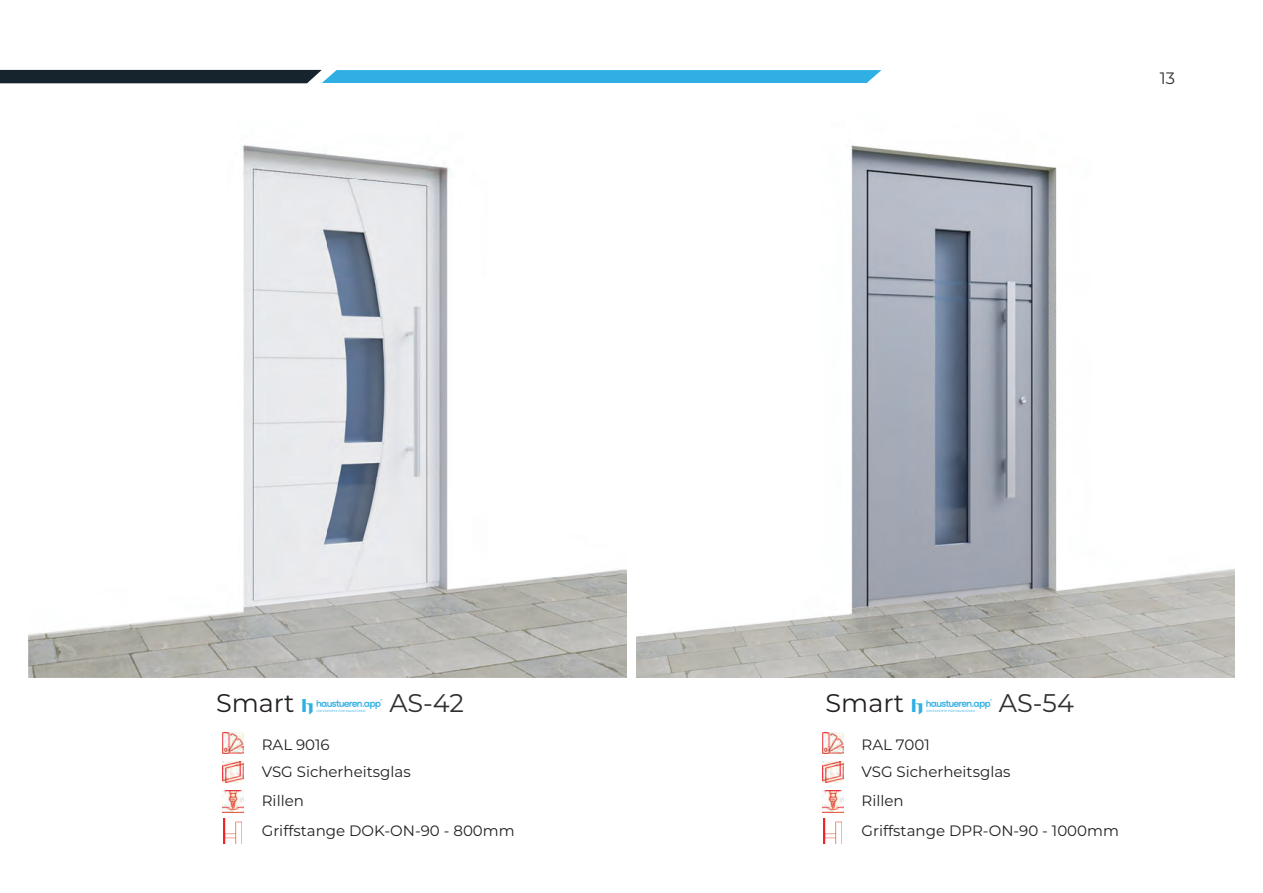
<style>
.page{position:relative;width:1263px;height:893px;background:#fff}
.page>*{position:absolute;margin:0;border:0;box-sizing:border-box;transform-origin:0 0}
.t1{font:25.5px "Montserrat Regular 2";color:#231f20}
.t2{font:16.5px "Montserrat Regular 2";color:#312f30}
.t3{font:15px "Montserrat Regular 2";color:#231f20}
.s1{font-family:"BASO";font-weight:700;color:#2fafe4}
.s2{color:#312f30}
</style>
<div class="page">
<img style="left:822px;top:732px;width:22px;height:21px">
<img style="left:223px;top:732px;width:21px;height:21px">
<img style="left:822px;top:761px;width:22px;height:22px">
<img style="left:223px;top:761px;width:21px;height:22px">
<img style="left:822px;top:791px;width:22px;height:22px">
<img style="left:223px;top:791px;width:21px;height:22px">
<img style="left:823px;top:818px;width:18px;height:26px">
<img style="left:224px;top:818px;width:18px;height:26px">
<img style="left:29px;top:83px;width:597px;height:594px">
<img style="left:637px;top:145px;width:597px;height:532px">
<svg style="left:0;top:70px;width:881px;height:13px;background:#2b7fa3"></svg>
<p class="t2" style="left:1160px;top:67px;width:17px">13</p>
<h1 class="t1" style="left:216px;top:686px;width:250px">Smart <span class="s1">$</span> <span class="s2">AS-42</span></h1>
<h1 class="t1" style="left:825px;top:686px;width:250px">Smart <span class="s1">$</span> <span class="s2">AS-54</span></h1>
<p class="t3" style="left:262px;top:734px;width:69px">RAL 9016</p>
<p class="t3" style="left:861px;top:734px;width:70px">RAL 7001</p>
<p class="t3" style="left:262px;top:761px;width:150px">VSG Sicherheitsglas</p>
<p class="t3" style="left:861px;top:761px;width:150px">VSG Sicherheitsglas</p>
<p class="t3" style="left:262px;top:791px;width:44px">Rillen</p>
<p class="t3" style="left:861px;top:791px;width:44px">Rillen</p>
<p class="t3" style="left:262px;top:820px;width:254px">Griffstange DOK-ON-90 - 800mm</p>
<p class="t3" style="left:861px;top:820px;width:259px">Griffstange DPR-ON-90 - 1000mm</p>
</div>
